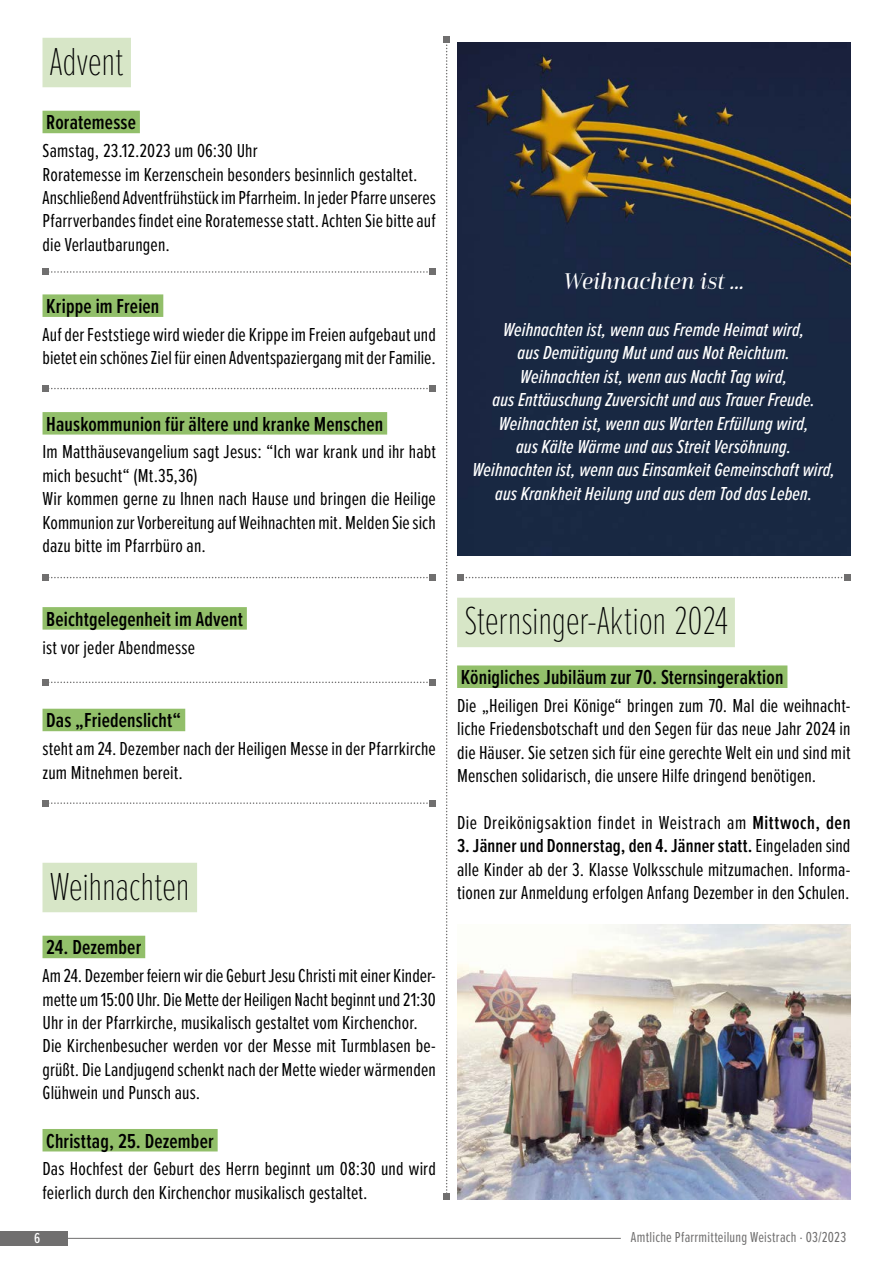
<style>
.page{position:relative;width:893px;height:1263px;background:#fff}
.page>*{position:absolute;margin:0;border:0;box-sizing:border-box;transform-origin:0 0}
.t1{font:100 40.5px "Proxima Nova Ex Cn";letter-spacing:-.01em;color:#000}
.t2{font:22.5px "Cabrito Didone Con Med It";letter-spacing:-.005em;color:#fff}
.t3{font:600 21px "Proxima Nova Ex Cn";letter-spacing:.01em;color:#000}
.t4{font:19.5px/23.4px "Proxima Nova Ex Cn";letter-spacing:.005em;color:#000}
.t5{font:italic 500 19.5px/23.4px "Proxima Nova Ex Cn";letter-spacing:.01em;color:#fff;text-align:center}
.t6{font:19.5px "Proxima Nova Ex Cn";letter-spacing:.025em;color:#000}
.t7{font:15px "Proxima Nova Ex Cn";letter-spacing:.015em;color:#706f6f}
.t8{font:500 15px "Proxima Nova Ex Cn";color:#fff}
.s1{font-weight:600}
</style>
<div class="page">
<div style="left:43px;top:38px;width:88px;height:49px;background:#d7e6c7"></div>
<div style="left:43px;top:863px;width:154px;height:49px;background:#d7e6c7"></div>
<div style="left:457px;top:598px;width:278px;height:49px;background:#d7e6c7"></div>
<div style="left:43px;top:111px;width:97px;height:22px;background:#92bf6a"></div>
<div style="left:43px;top:936px;width:102px;height:22px;background:#92bf6a"></div>
<div style="left:43px;top:1129px;width:175px;height:22px;background:#92bf6a"></div>
<div style="left:43px;top:294px;width:120px;height:23px;background:#92bf6a"></div>
<div style="left:43px;top:412px;width:344px;height:23px;background:#92bf6a"></div>
<div style="left:43px;top:607px;width:204px;height:23px;background:#92bf6a"></div>
<div style="left:457px;top:665px;width:330px;height:23px;background:#92bf6a"></div>
<div style="left:43px;top:709px;width:142px;height:22px;background:#92bf6a"></div>
<svg style="left:43px;top:269px;width:393px;height:6px"></svg>
<svg style="left:444px;top:37px;width:6px;height:1162px"></svg>
<svg style="left:43px;top:386px;width:393px;height:6px"></svg>
<svg style="left:43px;top:575px;width:393px;height:6px"></svg>
<svg style="left:457px;top:575px;width:393px;height:6px"></svg>
<svg style="left:43px;top:679px;width:393px;height:6px"></svg>
<svg style="left:43px;top:800px;width:393px;height:6px"></svg>
<img style="left:457px;top:43px;width:393px;height:513px">
<img style="left:457px;top:924px;width:393px;height:275px">
<hr style="left:0;top:1238px;width:621px;height:1px;background:#706f6f">
<div style="left:0;top:1231px;width:68px;height:15px;background:#706f6f"></div>
<h1 class="t1" style="left:50px;top:32px;width:75px">Advent</h1>
<p class="t3" style="left:46px;top:107px;width:91px">Roratemesse</p>
<p class="t4" style="left:43px;top:138px;width:395px">Samstag, 23.12.2023 um 06:30 Uhr<br>Roratemesse im Kerzenschein besonders besinnlich gestaltet.<br>Anschließend Adventfrühstück im Pfarrheim. In jeder Pfarre unseres Pfarrverbandes findet eine Roratemesse statt. Achten Sie bitte auf die Verlautbarungen.</p>
<p class="t3" style="left:46px;top:291px;width:115px">Krippe im Freien</p>
<p class="t4" style="left:43px;top:322px;width:395px">Auf der Feststiege wird wieder die Krippe im Freien aufgebaut und bietet ein schönes Ziel für einen Adventspaziergang mit der Familie.</p>
<p class="t3" style="left:46px;top:409px;width:338px">Hauskommunion für ältere und kranke Menschen</p>
<p class="t4" style="left:43px;top:439px;width:395px">Im Matthäusevangelium sagt Jesus: “Ich war krank und ihr habt mich besucht“ (Mt.35,36)<br>Wir kommen gerne zu Ihnen nach Hause und bringen die Heilige Kommunion zur Vorbereitung auf Weihnachten mit. Melden Sie sich dazu bitte im Pfarrbüro an.</p>
<p class="t2" style="left:563px;top:268px;width:182px">Weihnachten ist ...</p>
<p class="t5" style="left:472px;top:317px;width:364px">Weihnachten ist, wenn aus Fremde Heimat wird,<br>aus Demütigung Mut und aus Not Reichtum.<br>Weihnachten ist, wenn aus Nacht Tag wird,<br>aus Enttäuschung Zuversicht und aus Trauer Freude.<br>Weihnachten ist, wenn aus Warten Erfüllung wird,<br>aus Kälte Wärme und aus Streit Versöhnung.<br>Weihnachten ist, wenn aus Einsamkeit Gemeinschaft wird, aus Krankheit Heilung und aus dem Tod das Leben.</p>
<p class="t3" style="left:46px;top:604px;width:198px">Beichtgelegenheit im Advent</p>
<p class="t4" style="left:43px;top:634px;width:154px">ist vor jeder Abendmesse</p>
<p class="t3" style="left:46px;top:705px;width:137px">Das „Friedenslicht“</p>
<p class="t4" style="left:43px;top:736px;width:395px">steht am 24. Dezember nach der Heiligen Messe in der Pfarrkirche zum Mitnehmen bereit.</p>
<h1 class="t1" style="left:50px;top:857px;width:141px">Weihnachten</h1>
<p class="t3" style="left:46px;top:932px;width:97px">24. Dezember</p>
<p class="t4" style="left:43px;top:963px;width:395px">Am 24. Dezember feiern wir die Geburt Jesu Christi mit einer Kinder&shy;mette um 15:00 Uhr. Die Mette der Heiligen Nacht beginnt und 21:30<br>Uhr in der Pfarrkirche, musikalisch gestaltet vom Kirchenchor.<br>Die Kirchenbesucher werden vor der Messe mit Turmblasen be&shy;grüßt. Die Landjugend schenkt nach der Mette wieder wärmenden Glühwein und Punsch aus.</p>
<p class="t3" style="left:46px;top:1125px;width:169px">Christtag, 25. Dezember</p>
<p class="t4" style="left:43px;top:1156px;width:395px">Das Hochfest der Geburt des Herrn beginnt um 08:30 und wird feierlich durch den Kirchenchor musikalisch gestaltet.</p>
<h1 class="t1" style="left:464px;top:591px;width:265px">Sternsinger-Aktion 2024</h1>
<p class="t3" style="left:461px;top:662px;width:324px">Königliches Jubiläum zur 70. Sternsingeraktion</p>
<p class="t4" style="left:457px;top:693px;width:395px;text-align:justify">Die „Heiligen Drei Könige“ bringen zum 70. Mal die weihnacht&shy;liche Friedensbotschaft und den Segen für das neue Jahr 2024 in die Häuser. Sie setzen sich für eine gerechte Welt ein und sind mit Menschen solidarisch, die unsere Hilfe dringend benötigen.</p>
<p class="t6" style="left:457px;top:808px;width:395px">Die Dreikönigsaktion findet in Weistrach am <span class="s1">Mittwoch, den</span></p>
<p class="t4" style="left:457px;top:833px;width:395px;text-align:justify"><span class="s1">3. Jänner und Donnerstag, den 4. Jänner statt.</span> Eingeladen sind alle Kinder ab der 3. Klasse Volksschule mitzumachen. Informa&shy;tionen zur Anmeldung erfolgen Anfang Dezember in den Schulen.</p>
<p class="t8" style="left:34px;top:1227px;width:8px">6</p>
<p class="t7" style="left:631px;top:1226px;width:217px">Amtliche Pfarrmitteilung Weistrach ⋅ 03/2023</p>
</div>
